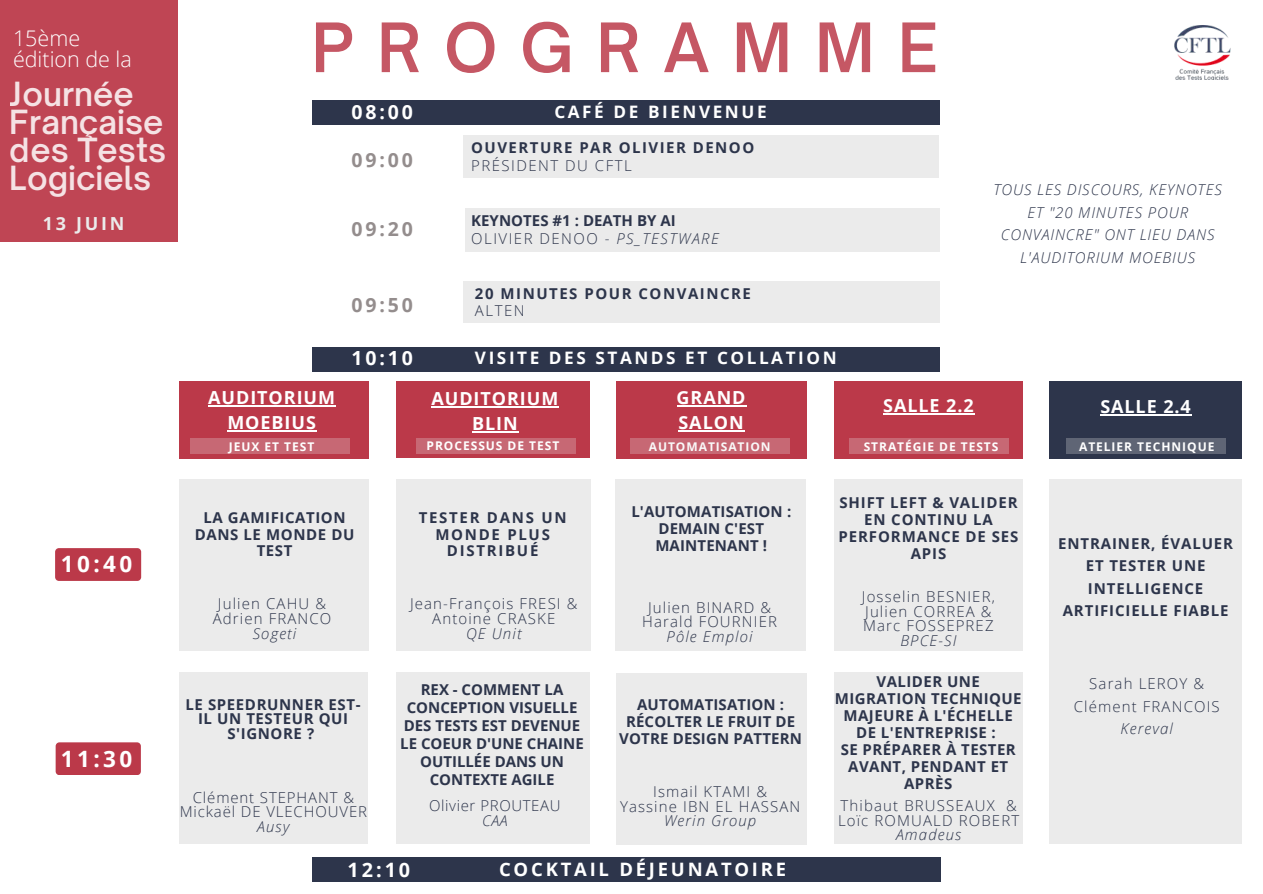
<style>
.page{position:relative;width:1263px;height:894px;background:#fff}
.page>*{position:absolute;margin:0;border:0;box-sizing:border-box;transform-origin:0 0}
.t1{font:600 65.1px "Open Sauce One";letter-spacing:.355em;color:#bb3949}
.t2{font:600 31.8px/27.9px "Open Sauce One";color:#fff}
.t3{font:700 22.5px "Open Sans";letter-spacing:.15em;color:#fff}
.t4{font:300 21.45px/21.1px "Open Sans";color:#fff}
.t5{font:700 19.8px "Open Sans";color:#fff}
.t6{font:700 19.5px "Open Sans";letter-spacing:.15em;color:#948d8d}
.t7{font:700 19.5px "Open Sans";letter-spacing:.15em;color:#fff}
.t8{font:700 18.45px "Open Sans";letter-spacing:.15em;color:#fff}
.t9{font:700 18px/24.8px "Open Sans";letter-spacing:.05em;color:#fff;text-align:center}
.t10{font:700 18px "Open Sans";letter-spacing:.15em;color:#ebebeb}
.t11{font:700 17.1px "Open Sans";letter-spacing:.15em;color:#fff}
.t12{font:300 15px/14.5px "Open Sans";letter-spacing:.075em;color:#2d354b;text-align:center}
.t13{font:700 15px/16.8px "Open Sans";letter-spacing:.03em;color:#2d354b;text-align:center}
.t14{font:italic 300 15px/22.5px "Open Sans";letter-spacing:.06em;color:#2d354b;text-align:center}
.t15{font:700 15px/18px "Open Sans";color:#2d354b;text-align:center}
.t16{font:700 15px/16.8px "Open Sans";letter-spacing:.06em;color:#2d354b;text-align:center}
.t17{font:700 15px/16.8px "Open Sans";letter-spacing:.01em;color:#2d354b;text-align:center}
.t18{font:700 15px "Open Sans";letter-spacing:.1em;color:#2d354b}
.t19{font:700 15px/16.8px "Open Sans";letter-spacing:.115em;color:#2d354b;text-align:center}
.t20{font:300 15px "Open Sans";letter-spacing:.1em;color:#2d354b}
.t21{font:300 15px "Open Sans";letter-spacing:.04em;color:#2d354b}
.t22{font:700 12px "Open Sans";letter-spacing:.08em;color:#fff}
.s1{font-weight:300}
.s2{font-weight:300;font-style:italic}
</style>
<div class="page">
<div style="left:463px;top:135px;width:476px;height:42px;background:#ebebeb"></div>
<div style="left:312px;top:857px;width:628px;height:24px;background:#2d354b"></div>
<div style="left:312px;top:346px;width:627px;height:25px;background:#2d354b"></div>
<div style="left:312px;top:100px;width:627px;height:25px;background:#2d354b"></div>
<div style="left:465px;top:208px;width:474px;height:43px;background:#ebebeb"></div>
<div style="left:463px;top:281px;width:476px;height:42px;background:#ebebeb"></div>
<div style="left:179px;top:381px;width:189px;height:77px;background:#bb3949"></div>
<div style="left:179px;top:479px;width:189px;height:170px;background:#ebebeb"></div>
<div style="left:396px;top:479px;width:194px;height:171px;background:#ebebeb"></div>
<div style="left:616px;top:673px;width:190px;height:171px;background:#ebebeb"></div>
<div style="left:396px;top:381px;width:193px;height:77px;background:#bb3949"></div>
<div style="left:616px;top:381px;width:190px;height:77px;background:#bb3949"></div>
<div style="left:835px;top:381px;width:188px;height:77px;background:#bb3949"></div>
<div style="left:179px;top:672px;width:189px;height:171px;background:#ebebeb"></div>
<div style="left:615px;top:479px;width:190px;height:171px;background:#ebebeb"></div>
<div style="left:396px;top:672px;width:193px;height:171px;background:#ebebeb"></div>
<div style="left:835px;top:479px;width:188px;height:171px;background:#ebebeb"></div>
<img style="left:1174px;top:25px;width:57px;height:55px">
<div style="left:835px;top:672px;width:188px;height:171px;background:#ebebeb"></div>
<div style="left:0;top:0;width:178px;height:241px;background:#bf4554"></div>
<div style="left:1049px;top:381px;width:193px;height:77px;background:#2d354b"></div>
<div style="left:1049px;top:479px;width:193px;height:364px;background:#ebebeb"></div>
<div style="left:55px;top:548px;width:86px;height:32px;background:#bb3949;border-radius:4px"></div>
<div style="left:56px;top:742px;width:85px;height:33px;background:#bb3949;border-radius:4px"></div>
<div style="left:191px;top:437px;width:159px;height:16px;background:#c76874"></div>
<hr style="left:208px;top:405px;width:128px;height:1px;background:#fff">
<hr style="left:227px;top:430px;width:90px;height:1px;background:#fff">
<hr style="left:431px;top:406px;width:128px;height:1px;background:#fff">
<hr style="left:472px;top:431px;width:47px;height:1px;background:#fff">
<div style="left:416px;top:437px;width:159px;height:16px;background:#c76874"></div>
<hr style="left:676px;top:405px;width:70px;height:1px;background:#fff">
<hr style="left:678px;top:430px;width:67px;height:1px;background:#fff">
<hr style="left:883px;top:413px;width:92px;height:1px;background:#fff">
<div style="left:850px;top:437px;width:158px;height:16px;background:#c76874"></div>
<hr style="left:1100px;top:414px;width:92px;height:1px;background:#fff">
<div style="left:1066px;top:437px;width:159px;height:16px;background:#5f6575"></div>
<div style="left:631px;top:438px;width:159px;height:15px;background:#c76874"></div>
<h3 class="t4" style="left:13px;top:27px;width:120px">15ème édition de la</h3>
<h1 class="t1" style="left:311px;top:5px;width:628px">PROGRAMME</h1>
<h2 class="t2" style="left:10px;top:80px;width:158px">Journée<br>Française des Tests<br>Logiciels</h2>
<p class="t10" style="left:43px;top:210px;width:83px">13 JUIN</p>
<h3 class="t7" style="left:351px;top:98px;width:63px">08:00</h3>
<p class="t11" style="left:554px;top:100px;width:214px">CAFÉ DE BIENVENUE</p>
<h3 class="t6" style="left:351px;top:146px;width:63px">09:00</h3>
<p class="t18" style="left:471px;top:137px;width:285px">OUVERTURE PAR OLIVIER DENOO</p>
<p class="t20" style="left:471px;top:155px;width:162px">PRÉSIDENT DU CFTL</p>
<h3 class="t6" style="left:351px;top:215px;width:63px">09:20</h3>
<h3 class="t6" style="left:351px;top:290px;width:63px">09:50</h3>
<p class="t15" style="left:471px;top:211px;width:249px;text-align:left">KEYNOTES #1 : DEATH BY AI<br><span class="s1">OLIVIER DENOO -</span> <span class="s2">PS_TESTWARE</span></p>
<p class="t18" style="left:475px;top:283px;width:277px">20 MINUTES POUR CONVAINCRE</p>
<p class="t12" style="left:475px;top:303px;width:51px">ALTEN</p>
<h3 class="t7" style="left:351px;top:344px;width:63px">10:10</h3>
<p class="t11" style="left:475px;top:346px;width:363px">VISITE DES STANDS ET COLLATION</p>
<p class="t14" style="left:993px;top:178px;width:230px">TOUS LES DISCOURS, KEYNOTES<br>ET "20 MINUTES POUR<br>CONVAINCRE" ONT LIEU DANS<br>L'AUDITORIUM MOEBIUS</p>
<h3 class="t3" style="left:61px;top:548px;width:73px">10:40</h3>
<h3 class="t3" style="left:61px;top:742px;width:73px">11:30</h3>
<p class="t9" style="left:208px;top:385px;width:128px">AUDITORIUM<br>MOEBIUS</p>
<p class="t9" style="left:676px;top:385px;width:71px;text-align:left">GRAND<br>SALON</p>
<p class="t22" style="left:649px;top:438px;width:123px">AUTOMATISATION</p>
<p class="t9" style="left:431px;top:385px;width:128px">AUDITORIUM<br>BLIN</p>
<p class="t22" style="left:427px;top:437px;width:134px">PROCESSUS DE TEST</p>
<p class="t9" style="left:883px;top:392px;width:92px">SALLE 2.2</p>
<p class="t22" style="left:864px;top:438px;width:136px">STRATÉGIE DE TESTS</p>
<p class="t9" style="left:1100px;top:393px;width:92px">SALLE 2.4</p>
<p class="t22" style="left:229px;top:438px;width:87px">JEUX ET TEST</p>
<p class="t22" style="left:1079px;top:438px;width:137px">ATELIER TECHNIQUE</p>
<p class="t13" style="left:195px;top:508px;width:161px">LA GAMIFICATION<br>DANS LE MONDE DU<br>TEST</p>
<p class="t12" style="left:213px;top:596px;width:120px">Julien CAHU &amp;<br>Adrien FRANCO</p>
<p class="t14" style="left:253px;top:621px;width:45px">Sogeti</p>
<p class="t13" style="left:186px;top:696px;width:177px;line-height:14.5px">LE SPEEDRUNNER EST-<br>IL UN TESTEUR QUI<br>S'IGNORE ?</p>
<p class="t12" style="left:180px;top:789px;width:189px">Clément STEPHANT &amp;<br>Mickaël DE VLECHOUVER</p>
<p class="t14" style="left:257px;top:814px;width:34px">Ausy</p>
<p class="t19" style="left:419px;top:508px;width:149px">TESTER DANS UN<br>MONDE PLUS<br>DISTRIBUÉ</p>
<p class="t12" style="left:410px;top:596px;width:169px">Jean-François FRESI &amp;<br>Antoine CRASKE</p>
<p class="t14" style="left:466px;top:621px;width:57px">QE Unit</p>
<p class="t15" style="left:400px;top:679px;width:185px">REX - COMMENT LA<br>CONCEPTION VISUELLE<br>DES TESTS EST DEVENUE<br>LE COEUR D'UNE CHAINE<br>OUTILLÉE DANS UN<br>CONTEXTE AGILE</p>
<p class="t21" style="left:429px;top:794px;width:133px">Olivier PROUTEAU</p>
<p class="t14" style="left:482px;top:808px;width:27px">CAA</p>
<p class="t17" style="left:631px;top:502px;width:161px">L'AUTOMATISATION :<br>DEMAIN C'EST<br>MAINTENANT !</p>
<p class="t12" style="left:642px;top:599px;width:136px">Julien BINARD &amp;<br>Harald FOURNIER</p>
<p class="t14" style="left:666px;top:624px;width:88px">Pôle Emploi</p>
<p class="t17" style="left:619px;top:695px;width:184px">AUTOMATISATION :<br>RÉCOLTER LE FRUIT DE<br>VOTRE DESIGN PATTERN</p>
<p class="t12" style="left:620px;top:783px;width:182px">Ismail KTAMI &amp;<br>Yassine IBN EL HASSAN</p>
<p class="t14" style="left:664px;top:808px;width:94px">Werin Group</p>
<h3 class="t5" style="left:347px;top:856px;width:64px">12:10</h3>
<p class="t8" style="left:499px;top:855px;width:289px">COCKTAIL DÉJEUNATOIRE</p>
<p class="t16" style="left:839px;top:494px;width:181px">SHIFT LEFT &amp; VALIDER<br>EN CONTINU LA<br>PERFORMANCE DE SES<br>APIS</p>
<p class="t12" style="left:862px;top:589px;width:135px;text-align:left">Josselin BESNIER,<br>Julien CORREA &amp;<br>Marc FOSSEPREZ</p>
<p class="t14" style="left:900px;top:628px;width:58px">BPCE-SI</p>
<p class="t13" style="left:835px;top:672px;width:188px">VALIDER UNE<br>MIGRATION TECHNIQUE<br>MAJEURE À L'ÉCHELLE<br>DE L'ENTREPRISE :<br>SE PRÉPARER À TESTER<br>AVANT, PENDANT ET<br>APRÈS</p>
<p class="t12" style="left:838px;top:797px;width:183px;text-align:left">Thibaut BRUSSEAUX &amp;<br>Loïc ROMUALD ROBERT</p>
<p class="t14" style="left:896px;top:822px;width:67px">Amadeus</p>
<p class="t16" style="left:1058px;top:531px;width:177px;line-height:22.5px">ENTRAINER, ÉVALUER<br>ET TESTER UNE<br>INTELLIGENCE<br>ARTIFICIELLE FIABLE</p>
<p class="t12" style="left:1074px;top:671px;width:147px;line-height:22.5px">Sarah LEROY &amp;<br>Clément FRANCOIS</p>
<p class="t14" style="left:1120px;top:716px;width:54px">Kereval</p>
</div>
